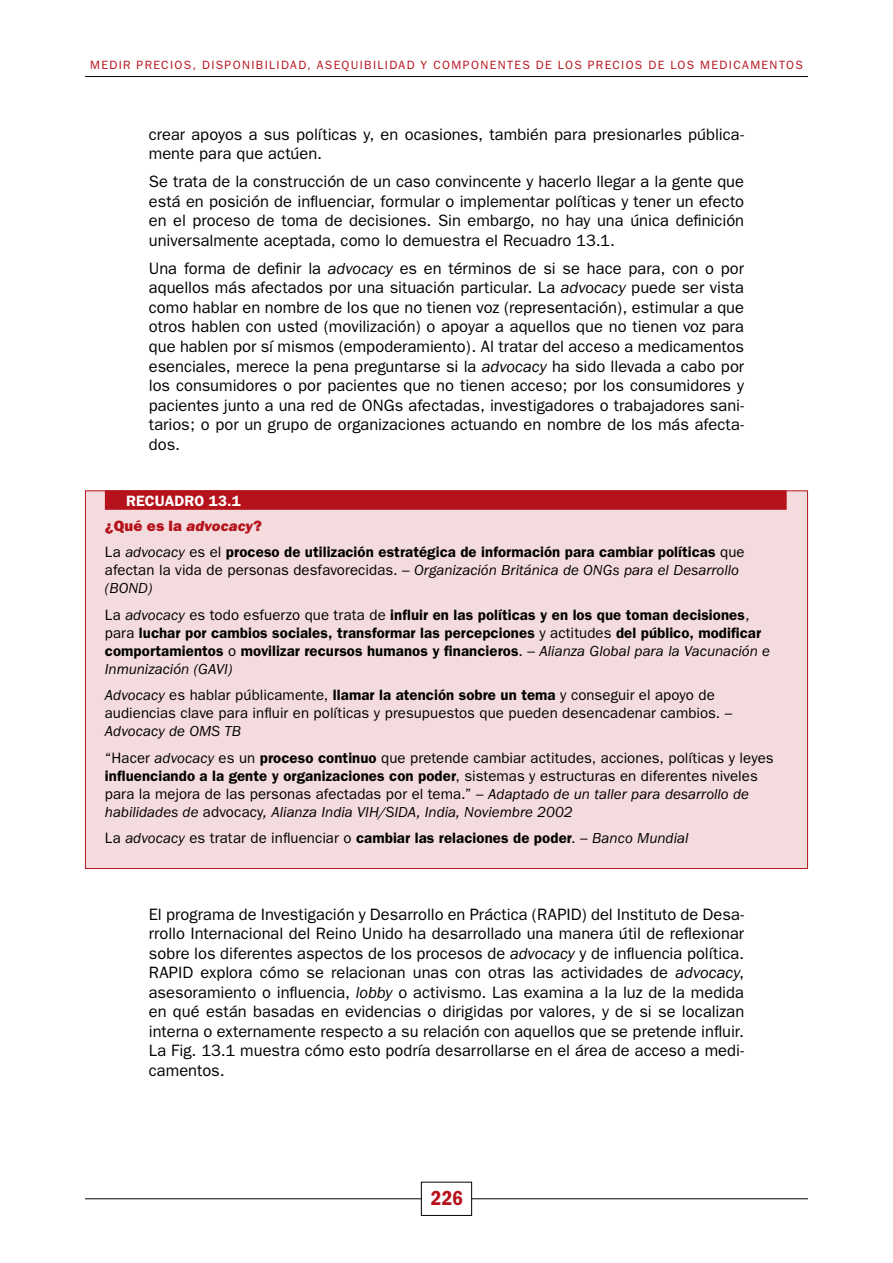
<style>
.page{position:relative;width:893px;height:1263px;background:#fff}
.page>*{position:absolute;margin:0;border:0;box-sizing:border-box;transform-origin:0 0}
.t1{font:600 condensed 21px "Franklin Gothic";color:#b5121b}
.t2{font:16.5px/19.5px "Franklin Gothic";color:#000;text-align:justify}
.t3{font:600 15px/18px "Franklin Gothic";letter-spacing:.005em;color:#000}
.t4{font:15px/18px "Franklin Gothic";letter-spacing:.005em;color:#000}
.t5{font:600 15px/25px "Franklin Gothic";letter-spacing:.01em;color:#fff;text-align:center}
.t6{font:12px "Franklin Gothic";letter-spacing:.115em;color:#b5121b}
.s1{font-style:italic}
.s2{font-weight:800;color:#b5121b}
.s3{font-weight:800;font-style:italic;color:#b5121b}
.s4{font-weight:400}
.s5{font-weight:400;font-style:italic}
.s6{font-weight:600}
</style>
<div class="page">
<hr style="left:85px;top:1198px;width:723px;height:1px;background:#000">
<div style="left:421px;top:1182px;width:51px;height:33px;background:#fff"></div>
<div style="left:421px;top:1182px;width:51px;height:34px;border:1px solid #000"></div>
<hr style="left:85px;top:76px;width:723px;height:1px;background:#000">
<div style="left:85px;top:490px;width:723px;height:379px;background:#f4dbdd;border:1px solid #b5121b"></div>
<div style="left:105px;top:490px;width:682px;height:20px;background:#b5121b"></div>
<p class="t6" style="left:90px;top:58px;width:19px">Medi</p>
<p class="t6" style="left:123px;top:58px;width:39px">r precios</p>
<p class="t6" style="left:192px;top:58px;width:18px">, dis</p>
<p class="t6" style="left:225px;top:58px;width:48px">poni bilidad</p>
<p class="t6" style="left:307px;top:58px;width:19px">, ase</p>
<p class="t6" style="left:342px;top:58px;width:40px">quibilidad</p>
<p class="t6" style="left:421px;top:58px;width:23px">y com</p>
<p class="t6" style="left:463px;top:58px;width:104px">ponentes de los</p>
<p class="t6" style="left:588px;top:58px;width:26px">precios</p>
<p class="t6" style="left:648px;top:58px;width:31px">de los</p>
<p class="t6" style="left:700px;top:58px;width:10px">medicame</p>
<p class="t6" style="left:770px;top:58px;width:26px">ntos</p>
<p class="t2" style="left:149px;top:125px;width:597px">crear apoyos a sus políticas y, en ocasiones, también para presionarles pública&shy;mente para que actúen.</p>
<p class="t2" style="left:149px;top:172px;width:597px">Se trata de la construcción de un caso convincente y hacerlo llegar a la gente que está en posición de influenciar, formular o implementar políticas y tener un efecto en el proceso de toma de decisiones. Sin embargo, no hay una única definición universalmente aceptada, como lo demuestra el Recuadro 13.1.</p>
<p class="t2" style="left:149px;top:259px;width:597px">U na forma de definir la <span class="s1">advocacy</span> es en términos de si se hace para, con o por aquellos más afectados por una situación particular. La <span class="s1">advocacy</span> puede ser vista como hablar en nombre de los que no tienen voz (representación), estimular a que otros hablen con usted (movilización) o apoyar a aquellos que no tienen voz para que hablen por sí mismos (empoderamiento). Al tratar del acceso a medicamentos esenciales, merece la pena preguntarse si la <span class="s1">advocacy</span> ha sido llevada a cabo por los consumidores o por pacientes que no tienen acceso; por los consumidores y pacientes junto a una red de ON Gs afectadas, investigadores o trabajadores sani&shy;tarios; o por un grupo de organizaciones actuando en nombre de los más afecta&shy;dos.</p>
<p class="t5" style="left:105px;top:488px;width:159px">Recuadro 13.1<br><span class="s2">¿Qué es la</span> <span class="s3">advocacy</span><span class="s2">?</span></p>
<p class="t3" style="left:105px;top:543px;width:641px"><span class="s4">La</span> <span class="s5">advocacy</span> <span class="s4">es el</span> proceso de utilización estratégica de información para cambiar políticas <span class="s4">que afectan la vida de personas desfavorecidas. –</span> <span class="s5">Organización Británica de ONGs para el Desarrollo (BOND)</span></p>
<p class="t3" style="left:105px;top:605px;width:667px"><span class="s4">La</span> <span class="s5">advocacy</span> <span class="s4">es todo esfuerzo que trata de</span> influir en las políticas y en los que toman decisiones<span class="s4">, para</span> luchar por cambios sociales, transformar las percepciones <span class="s4">y actitudes</span> del público, modificar comportamientos <span class="s4">o</span> movilizar recursos humanos y financieros<span class="s4">. –</span> <span class="s5">Alianza Global para la Vacunación e Inmunización (GAVI)</span></p>
<p class="t4" style="left:105px;top:686px;width:629px"><span class="s1">Advocacy</span> es hablar públicamente, <span class="s6">llamar la atención sobre un tema</span> y conseguir el apoyo de audiencias clave para influir en políticas y presupuestos que pueden desencadenar cambios. –</p>
<p class="t4" style="left:105px;top:718px;width:670px;line-height:26.5px"><span class="s1">Advocacy de OMS TB<br></span>“Hacer <span class="s1">advocacy</span> es un <span class="s6">proceso continuo</span> que pretende cambiar actitudes, acciones, políticas y leyes</p>
<p class="t4" style="left:105px;top:767px;width:654px"><span class="s6">influenciando a la gente y organizaciones con poder</span>, sistemas y estructuras en diferentes niveles para la mejora de las personas afectadas por el tema.” – <span class="s1">Adaptado de un taller para desarrollo de habilidades de</span> advocacy<span class="s1">, Alianza India VIH/SIDA, India, Noviembre 2002</span></p>
<p class="t3" style="left:105px;top:829px;width:585px"><span class="s4">La</span> <span class="s5">advocacy</span> <span class="s4">es tratar de influenciar o</span> cambiar las relaciones de poder<span class="s4">. –</span> <span class="s5">Banco Mundial</span></p>
<p class="t2" style="left:149px;top:904px;width:597px">El programa de Investigación y Desarrollo en Práctica (RAPID) del Instituto de Desa&shy;rrollo Internacional del Reino U nido ha desarrollado una manera útil de reflexionar sobre los diferentes aspectos de los procesos de <span class="s1">advocacy</span> y de influencia política.<br>RAPID explora cómo se relacionan unas con otras las actividades de <span class="s1">advocacy</span>, asesoramiento o influencia, <span class="s1">lobby</span> o activismo. Las examina a la luz de la medida en qué están basadas en evidencias o dirigidas por valores, y de si se localizan interna o externamente respecto a su relación con aquellos que se pretende influir.<br>La Fig. 13.1 muestra cómo esto podría desarrollarse en el área de acceso a medi&shy;camentos.</p>
<p class="t1" style="left:431px;top:1186px;width:33px">226</p>
</div>
